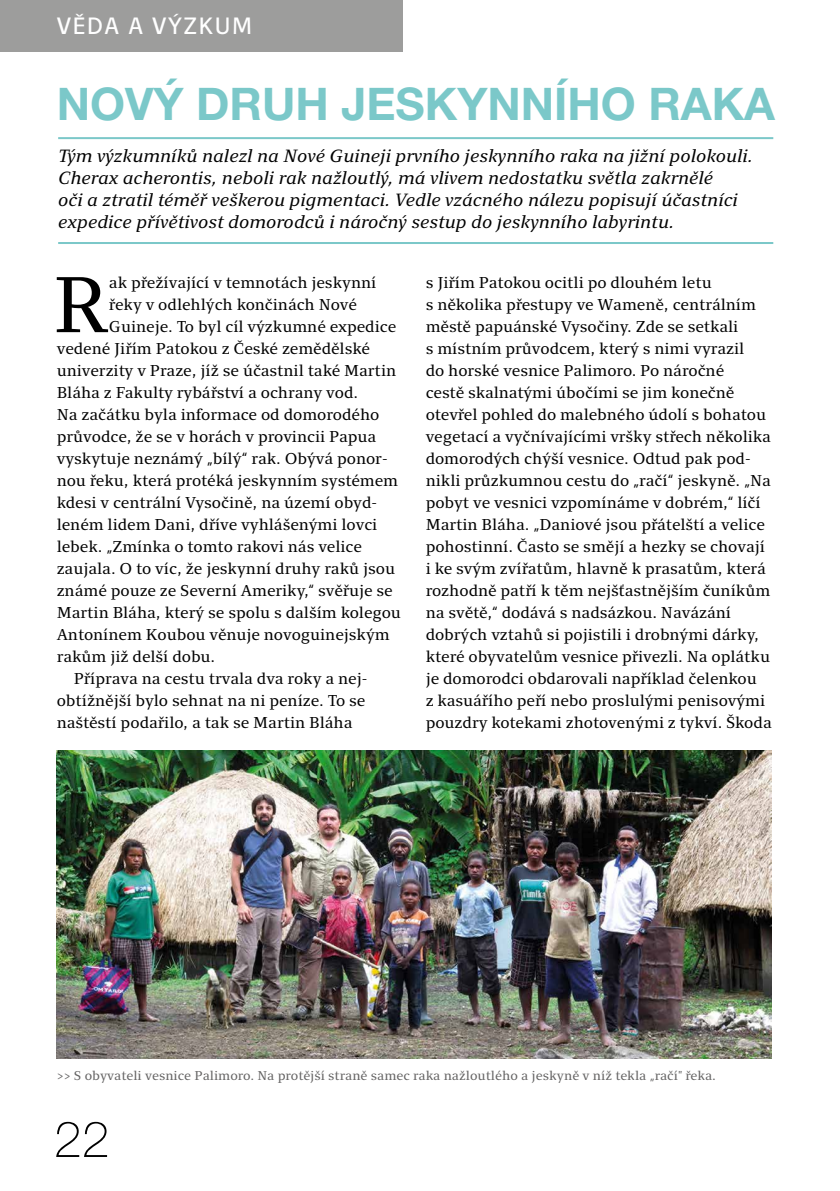
<style>
.page{position:relative;width:840px;height:1191px;background:#fff}
.page>*{position:absolute;margin:0;border:0;box-sizing:border-box;transform-origin:0 0}
.t1{font:80.2px "Clara Serif";color:#000}
.t2{font:100 50px "Helvetica Neue LT Pro";color:#000}
.t3{font:700 45px "Helvetica Neue LT Pro";color:#7bc8c9}
.t4{font:24px "Clara Sans";letter-spacing:.05em;color:#fff}
.t5{font:italic 18px/22px "Clara Serif";color:#000}
.t6{font:16px/22px "Clara Serif";letter-spacing:-.005em;color:#000}
.t7{font:13px "Clara Serif";color:#646363}
</style>
<div class="page">
<div style="left:0;top:0;width:403px;height:51px;background:#9d9d9c"></div>
<hr style="left:58px;top:137px;width:714px;height:2px;background:#7bc8c9">
<hr style="left:58px;top:242px;width:714px;height:2px;background:#7bc8c9">
<img style="left:57px;top:750px;width:714px;height:309px">
<h3 class="t4" style="left:57px;top:13px;width:197px">VĚDA A VÝZKUM</h3>
<h3 class="t3" style="left:57px;top:76px;width:719px">NOVÝ DRUH JESKYNNÍHO RAKA</h3>
<p class="t5" style="left:58px;top:145px;width:696px">Tým výzkumníků nalezl na Nové Guineji prvního jeskynního raka na jižní polokouli.<br>Cherax acherontis, neboli rak nažloutlý, má vlivem nedostatku světla zakrnělé<br>oči a ztratil téměř veškerou pigmentaci. Vedle vzácného nálezu popisují účastníci expedice přívětivost domorodců i náročný sestup do jeskynního labyrintu.</p>
<h1 class="t1" style="left:53px;top:261px;width:58px">R</h1>
<p class="t6" style="left:109px;top:272px;width:269px">ak přežívající v temnotách jeskynní</p>
<p class="t6" style="left:109px;top:294px;width:249px">řeky v odlehlých končinách Nové</p>
<p class="t6" style="left:109px;top:316px;width:288px">Guineje. To byl cíl výzkumné expedice</p>
<p class="t6" style="left:57px;top:338px;width:314px">vedené Jiřím Patokou z České zemědělské</p>
<p class="t6" style="left:57px;top:360px;width:341px">univerzity v Praze, jíž se účastnil také Martin</p>
<p class="t6" style="left:57px;top:382px;width:303px">Bláha z Fakulty rybářství a ochrany vod.</p>
<p class="t6" style="left:57px;top:404px;width:324px">Na začátku byla informace od domorodého</p>
<p class="t6" style="left:57px;top:426px;width:321px">průvodce, že se v horách v provincii Papua</p>
<p class="t6" style="left:57px;top:448px;width:332px">vyskytuje neznámý „bílý“ rak. Obývá ponor-</p>
<p class="t6" style="left:57px;top:470px;width:342px">nou řeku, která protéká jeskynním systémem</p>
<p class="t6" style="left:57px;top:492px;width:322px">kdesi v centrální Vysočině, na území obyd-</p>
<p class="t6" style="left:57px;top:514px;width:322px">leném lidem Dani, dříve vyhlášenými lovci</p>
<p class="t6" style="left:57px;top:536px;width:306px">lebek. „Zmínka o tomto rakovi nás velice</p>
<p class="t6" style="left:57px;top:558px;width:340px">zaujala. O to víc, že jeskynní druhy raků jsou</p>
<p class="t6" style="left:57px;top:580px;width:337px">známé pouze ze Severní Ameriky,“ svěřuje se</p>
<p class="t6" style="left:57px;top:602px;width:345px">Martin Bláha, který se spolu s dalším kolegou</p>
<p class="t6" style="left:57px;top:624px;width:334px">Antonínem Koubou věnuje novoguinejským</p>
<p class="t6" style="left:57px;top:646px;width:160px">rakům již delší dobu.</p>
<p class="t6" style="left:74px;top:668px;width:295px">Příprava na cestu trvala dva roky a nej-</p>
<p class="t6" style="left:57px;top:690px;width:310px">obtížnější bylo sehnat na ni peníze. To se</p>
<p class="t6" style="left:57px;top:712px;width:297px">naštěstí podařilo, a tak se Martin Bláha</p>
<p class="t6" style="left:425px;top:272px;width:347px">s Jiřím Patokou ocitli po dlouhém letu<br>s několika přestupy ve Wameně, centrálním městě papuánské Vysočiny. Zde se setkali<br>s místním průvodcem, který s nimi vyrazil<br>do horské vesnice Palimoro. Po náročné<br>cestě skalnatými úbočími se jim konečně otevřel pohled do malebného údolí s bohatou vegetací a vyčnívajícími vršky střech několika domorodých chýší vesnice. Odtud pak pod&shy;nikli průzkumnou cestu do „račí“ jeskyně. „Na pobyt ve vesnici vzpomínáme v dobrém,“ líčí Martin Bláha. „Daniové jsou přátelští a velice pohostinní. Často se smějí a hezky se chovají i ke svým zvířatům, hlavně k prasatům, která rozhodně patří k těm nejšťastnějším čuníkům na světě,“ dodává s nadsázkou. Navázání dobrých vztahů si pojistili i drobnými dárky, které obyvatelům vesnice přivezli. Na oplátku je domorodci obdarovali například čelenkou<br>z kasuářího peří nebo proslulými penisovými pouzdry kotekami zhotovenými z tykví. Škoda</p>
<p class="t7" style="left:57px;top:1069px;width:660px">&gt;&gt; S obyvateli vesnice Palimoro. Na protější straně samec raka nažloutlého a jeskyně v níž tekla „račí" řeka.</p>
<h2 class="t2" style="left:54px;top:1110px;width:57px">22</h2>
</div>
